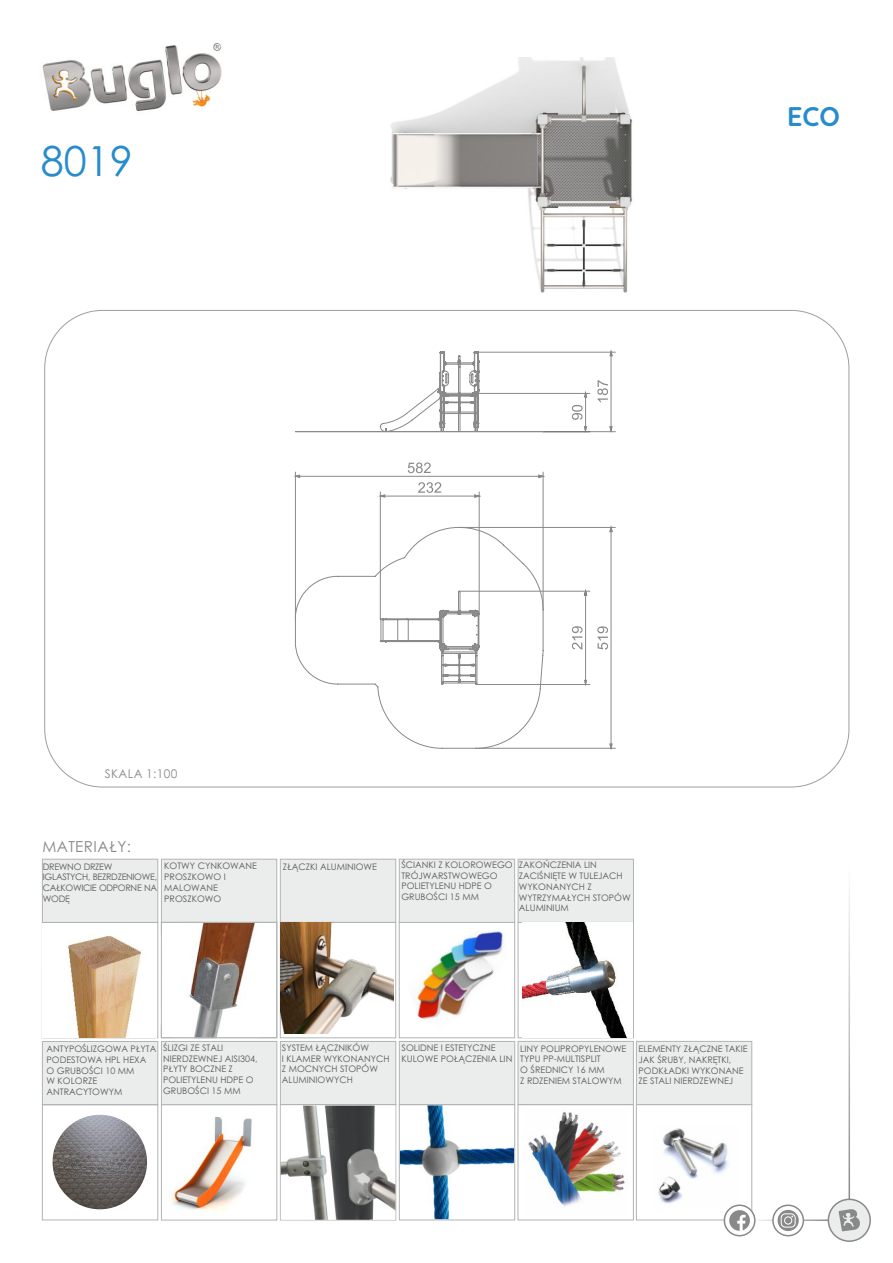
<style>
.page{position:relative;width:893px;height:1263px;background:#fff}
.page>*{position:absolute;margin:0;border:0;box-sizing:border-box;transform-origin:0 0}
.t1{font:41.4px "Century Gothic";color:#278ccc}
.t2{font:700 27px "Quicksand";color:#278ccc}
.t3{font:15.15px "Century Gothic";letter-spacing:.03em;color:#898989}
.t4{font:12px "Century Gothic";letter-spacing:.03em;color:#898989}
.t5{font:9px/10.6px "Century Gothic";color:#5b5b5b}
.t6{font:9px/10.6px "Century Gothic";letter-spacing:-.035em;color:#5b5b5b}
</style>
<div class="page">
<img style="left:658px;top:1128px;width:71px;height:76px">
<div style="left:636px;top:1104px;width:116px;height:116px;border:1px solid #b2b3b3"></div>
<hr style="left:750px;top:1219px;width:79px;height:2px;background:#898989">
<img style="left:401px;top:1106px;width:112px;height:112px">
<img style="left:42px;top:43px;width:180px;height:68px">
<div style="left:828px;top:1198px;width:43px;height:44px;background:#ebecec;border:2px solid #898989;border-radius:50%"></div>
<svg style="left:839px;top:1209px;width:21px;height:22px"></svg>
<img style="left:528px;top:1112px;width:97px;height:95px">
<svg style="left:724px;top:1204px;width:31px;height:32px"></svg>
<svg style="left:729px;top:1210px;width:21px;height:21px"></svg>
<svg style="left:772px;top:1204px;width:32px;height:32px"></svg>
<svg style="left:778px;top:1210px;width:21px;height:21px"></svg>
<svg style="left:781px;top:1213px;width:15px;height:14px"></svg>
<hr style="left:848px;top:862px;width:2px;height:337px;background:#898989">
<div style="left:161px;top:1104px;width:116px;height:116px;border:1px solid #b2b3b3"></div>
<div style="left:280px;top:922px;width:116px;height:116px;border:1px solid #b2b3b3"></div>
<div style="left:280px;top:1104px;width:116px;height:116px;border:1px solid #b2b3b3"></div>
<img style="left:412px;top:931px;width:93px;height:89px">
<div style="left:399px;top:922px;width:116px;height:116px;border:1px solid #b2b3b3"></div>
<div style="left:399px;top:1104px;width:116px;height:116px;border:1px solid #b2b3b3"></div>
<img style="left:169px;top:1116px;width:83px;height:98px">
<div style="left:42px;top:922px;width:116px;height:116px;border:1px solid #b2b3b3"></div>
<img style="left:43px;top:924px;width:114px;height:113px">
<div style="left:42px;top:1104px;width:116px;height:116px;border:1px solid #b2b3b3"></div>
<img style="left:281px;top:923px;width:113px;height:110px">
<img style="left:53px;top:1115px;width:94px;height:94px;border-radius:50%">
<div style="left:518px;top:922px;width:116px;height:116px;border:1px solid #b2b3b3"></div>
<div style="left:518px;top:1104px;width:116px;height:116px;border:1px solid #b2b3b3"></div>
<img style="left:281px;top:1106px;width:114px;height:114px">
<img style="left:522px;top:923px;width:110px;height:114px">
<div style="left:42px;top:1041px;width:711px;height:64px;background:#ebecec"></div>
<img style="left:390px;top:58px;width:243px;height:235px">
<svg style="left:597px;top:380px;width:11px;height:22px"></svg>
<svg style="left:572px;top:405px;width:11px;height:15px"></svg>
<svg style="left:572px;top:626px;width:11px;height:23px"></svg>
<hr style="left:380px;top:492px;width:1px;height:127px;background:#898989">
<hr style="left:479px;top:492px;width:1px;height:122px;background:#898989">
<hr style="left:295px;top:472px;width:1px;height:147px;background:#898989">
<hr style="left:543px;top:472px;width:1px;height:138px;background:#898989">
<hr style="left:476px;top:748px;width:139px;height:1px;background:#898989">
<hr style="left:459px;top:527px;width:156px;height:1px;background:#898989">
<hr style="left:585px;top:591px;width:1px;height:93px;background:#898989">
<hr style="left:459px;top:591px;width:131px;height:1px;background:#898989">
<hr style="left:476px;top:684px;width:114px;height:1px;background:#898989">
<hr style="left:585px;top:393px;width:1px;height:39px;background:#898989">
<hr style="left:476px;top:393px;width:114px;height:1px;background:#898989">
<hr style="left:611px;top:352px;width:1px;height:80px;background:#898989">
<hr style="left:477px;top:352px;width:138px;height:1px;background:#898989">
<hr style="left:295px;top:431px;width:320px;height:1px;background:#898989">
<svg style="left:294px;top:462px;width:250px;height:36px"></svg>
<svg style="left:597px;top:526px;width:16px;height:223px"></svg>
<svg style="left:583px;top:590px;width:5px;height:6px"></svg>
<svg style="left:583px;top:426px;width:5px;height:6px"></svg>
<svg style="left:609px;top:350px;width:4px;height:7px"></svg>
<svg style="left:609px;top:426px;width:4px;height:6px"></svg>
<svg style="left:379px;top:352px;width:164px;height:79px"></svg>
<svg style="left:295px;top:527px;width:248px;height:222px"></svg>
<div style="left:42px;top:858px;width:592px;height:65px;background:#ebecec"></div>
<img style="left:160px;top:923px;width:95px;height:115px">
<div style="left:161px;top:922px;width:116px;height:116px;border:1px solid #b2b3b3"></div>
<h1 class="t1" style="left:41px;top:145px;width:93px">8019</h1>
<h2 class="t2" style="left:787px;top:99px;width:54px">ECO</h2>
<h3 class="t4" style="left:105px;top:769px;width:74px">SKALA 1:100</h3>
<h3 class="t3" style="left:42px;top:841px;width:90px">MATERIAŁY:</h3>
<p class="t6" style="left:43px;top:862px;width:116px">DREWNO DRZEW<br>IGLASTYCH, BEZRDZENIOWE,<br>CAŁKOWICIE ODPORNE NA<br>WODĘ</p>
<p class="t5" style="left:283px;top:862px;width:96px">ZŁĄCZKI ALUMINIOWE</p>
<p class="t5" style="left:164px;top:862px;width:94px">KOTWY CYNKOWANE<br>PROSZKOWO I<br>MALOWANE<br>PROSZKOWO</p>
<p class="t5" style="left:401px;top:860px;width:113px">ŚCIANKI Z KOLOROWEGO<br>TRÓJWARSTWOWEGO<br>POLIETYLENU HDPE O<br>GRUBOŚCI 15 MM</p>
<p class="t5" style="left:519px;top:861px;width:113px">ZAKOŃCZENIA LIN<br>ZACIŚNIĘTE W TULEJACH<br>WYKONANYCH Z<br>WYTRZYMAŁYCH STOPÓW<br>ALUMINIUM</p>
<p class="t5" style="left:163px;top:1043px;width:96px">ŚLIZGI ZE STALI<br>NIERDZEWNEJ AISI304,<br>PŁYTY BOCZNE Z<br>POLIETYLENU HDPE O<br>GRUBOŚCI 15 MM</p>
<p class="t5" style="left:47px;top:1044px;width:111px">ANTYPOŚLIZGOWA PŁYTA<br>PODESTOWA HPL HEXA<br>O GRUBOŚCI 10 MM<br>W KOLORZE<br>ANTRACYTOWYM</p>
<p class="t5" style="left:282px;top:1043px;width:109px">SYSTEM ŁĄCZNIKÓW<br>I KLAMER WYKONANYCH<br>Z MOCNYCH STOPÓW<br>ALUMINIOWYCH</p>
<p class="t5" style="left:520px;top:1044px;width:108px">LINY POLIPROPYLENOWE<br>TYPU PP-MULTISPLIT<br>O ŚREDNICY 16 MM<br>Z RDZENIEM STALOWYM</p>
<p class="t5" style="left:639px;top:1044px;width:111px">ELEMENTY ZŁĄCZNE TAKIE<br>JAK ŚRUBY, NAKRĘTKI,<br>PODKŁADKI WYKONANE<br>ZE STALI NIERDZEWNEJ</p>
<p class="t5" style="left:402px;top:1043px;width:112px">SOLIDNE I ESTETYCZNE<br>KULOWE POŁĄCZENIA LIN</p>
</div>
